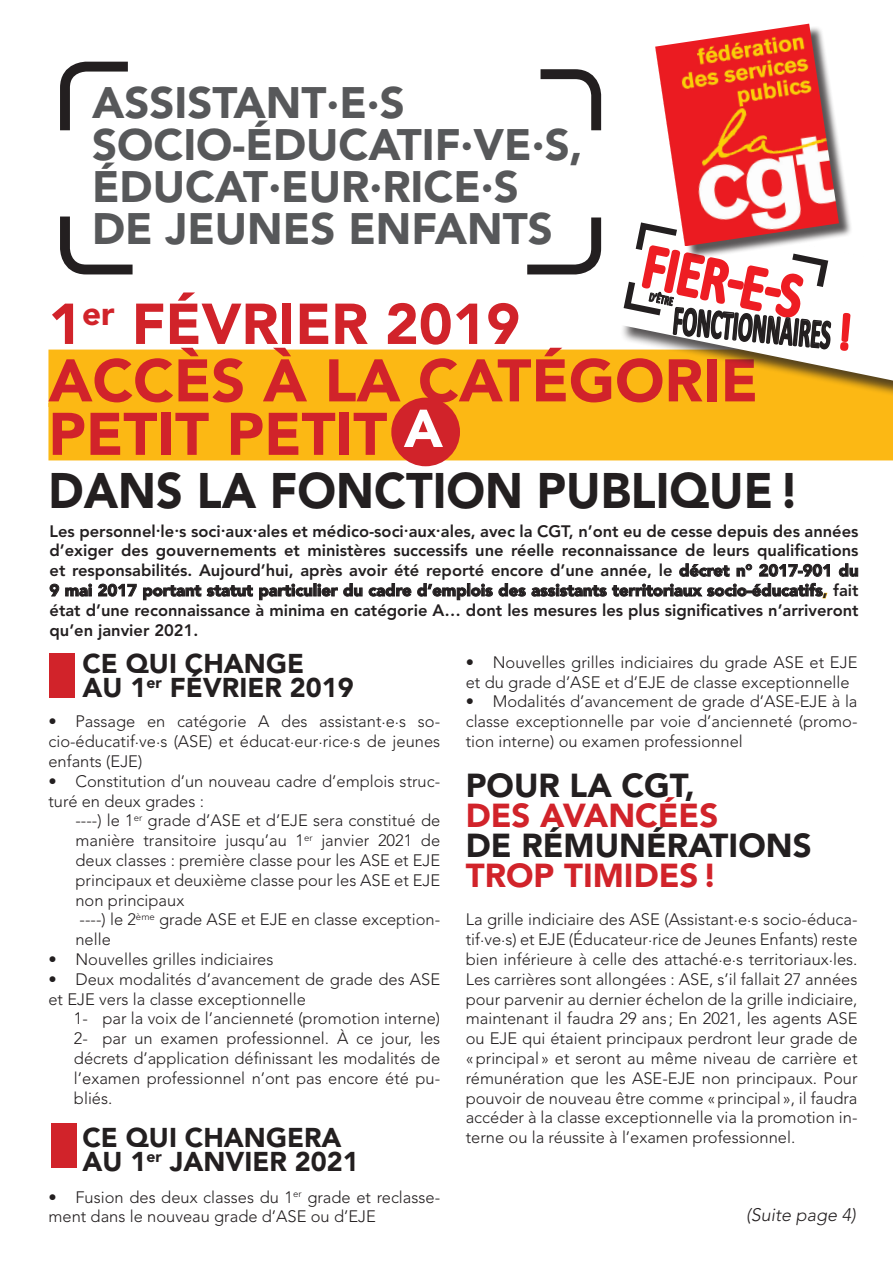
<style>
.page{position:relative;width:893px;height:1263px;background:#fff}
.page>*{position:absolute;margin:0;border:0;box-sizing:border-box;transform-origin:0 0}
.t1{font:900 59.4px/53.4px "Avenir LT Std";color:#d1232a}
.t2{font:900 57px "Avenir LT Std";color:#d1232a}
.t3{font:900 52.8px "Avenir LT Std";color:#fff}
.t4{font:900 49.5px "Avenir LT Std";color:#231f20;scale:.94 1}
.t5{font:900 43.65px/41.8px "Avenir LT Std";color:#57585a}
.t6{font:700 42px "Calibri";color:#231f20;scale:.5 1}
.t7{font:900 33px "Avenir LT Std";color:#231f20}
.t8{font:900 33px "Avenir LT Std";color:#d1232a}
.t9{font:900 27px/24px "Avenir LT Std";color:#231f20}
.t10{font:italic 300 18px "Avenir LT Std";color:#231f20}
.t11{font:300 16.5px/19.8px "Avenir LT Std";color:#231f20}
.t12{font:800 16.5px/19.8px "Avenir LT Std";color:#231f20;text-align:justify}
.t13{font:700 12.9px "Calibri";color:#231f20;scale:.64 1}
.s1{font-weight:900}
</style>
<div class="page">
<div style="left:48px;top:350px;width:845px;height:57px;background:#fcb814"></div>
<div style="left:48px;top:403px;width:845px;height:57px;background:#fcb814"></div>
<svg style="left:679px;top:563px;width:50px;height:14px"></svg>
<svg style="left:737px;top:564px;width:15px;height:12px"></svg>
<svg style="left:759px;top:564px;width:71px;height:13px"></svg>
<svg style="left:839px;top:563px;width:19px;height:14px"></svg>
<svg style="left:50px;top:584px;width:9px;height:12px"></svg>
<svg style="left:65px;top:584px;width:27px;height:12px"></svg>
<svg style="left:98px;top:584px;width:39px;height:12px"></svg>
<svg style="left:143px;top:585px;width:58px;height:15px"></svg>
<svg style="left:207px;top:585px;width:46px;height:11px"></svg>
<svg style="left:259px;top:583px;width:103px;height:17px"></svg>
<svg style="left:369px;top:583px;width:42px;height:13px"></svg>
<svg style="left:417px;top:583px;width:76px;height:17px"></svg>
<svg style="left:499px;top:583px;width:328px;height:15px"></svg>
<svg style="left:60px;top:61px;width:68px;height:70px"></svg>
<svg style="left:60px;top:216px;width:73px;height:59px"></svg>
<svg style="left:527px;top:217px;width:75px;height:58px"></svg>
<svg style="left:540px;top:69px;width:62px;height:62px"></svg>
<div style="left:49px;top:653px;width:25px;height:45px;background:#d1232a"></div>
<div style="left:51px;top:1123px;width:25px;height:45px;background:#d1232a"></div>
<div style="left:391px;top:398px;width:69px;height:68px;background:#d1232a;border-radius:50%"></div>
<div style="left:658px;top:26px;width:195px;height:234px;background:#231f20;opacity:.75"></div>
<img style="left:655px;top:24px;width:184px;height:186px">
<svg style="left:617px;top:210px;width:276px;height:167px"></svg>
<h3 class="t5" style="left:92px;top:82px;width:492px">ASSISTANT.E.S<br>SOCIO-ÉDUCATIF.VE.S,<br>ÉDUCAT.EUR.RICE.S<br>DE JEUNES ENFANTS</h3>
<p class="t13" style="left:651px;top:288px;width:39px;rotate:12deg">D’ÊTRE</p>
<h2 class="t2" style="left:48px;top:290px;width:473px">1<sup>er</sup> FÉVRIER 2019</h2>
<h1 class="t1" style="left:48px;top:354px;width:711px">ACCÈS À LA CATÉGORIE<br>PETIT PETIT A</h1>
<h3 class="t4" style="left:48px;top:461px;width:800px">DANS LA FONCTION PUBLIQUE!</h3>
<h3 class="t6" style="left:675px;top:294px;width:318px;rotate:5deg">FONCTIONNAIRES</h3>
<h3 class="t3" style="left:404px;top:397px;width:41px">A</h3>
<p class="t12" style="left:50px;top:521px;width:811px">Les personnel.le.s soci.aux.ales et médico-soci.aux.ales, avec la CGT, n’ont eu de cesse depuis des années d’exiger des gouvernements et ministères successifs une réelle reconnaissance de leurs qualifications et responsabilités. Aujourd’hui, après avoir été reporté encore d’une année, le <span class="s1">décret n° 2017-901 du 9 mai 2017 portant statut particulier du cadre d’emplois des assistants territoriaux socio-éducatifs,</span> fait état d’une reconnaissance à minima en catégorie A… dont les mesures les plus significatives n’arriveront qu’en janvier 2021.</p>
<h3 class="t9" style="left:82px;top:652px;width:273px">CE QUI CHANGE<br>AU 1<sup>er</sup> FÉVRIER 2019</h3>
<p class="t11" style="left:48px;top:712px;width:393px;text-align:justify">• Passage en catégorie A des assistant.e.s so&shy;cio-éducatif.ve.s (ASE) et éducat.eur.rice.s de jeunes enfants (EJE)</p>
<p class="t11" style="left:48px;top:771px;width:393px">• Constitution d’un nouveau cadre d’emplois struc&shy;turé en deux grades :</p>
<p class="t11" style="left:75px;top:811px;width:366px">----) le 1<sup>er</sup> grade d’ASE et d’EJE sera constitué de manière transitoire jusqu’au 1<sup>er</sup> janvier 2021 de deux classes : première classe pour les ASE et EJE principaux et deuxième classe pour les ASE et EJE non principaux<br>----) le 2<sup>ème</sup> grade ASE et EJE en classe exception&shy;nelle</p>
<p class="t11" style="left:48px;top:949px;width:226px">• Nouvelles grilles indiciaires</p>
<p class="t11" style="left:48px;top:969px;width:393px">• Deux modalités d’avancement de grade des ASE et EJE vers la classe exceptionnelle</p>
<p class="t11" style="left:74px;top:1009px;width:368px;text-align:justify">1- par la voix de l’ancienneté (promotion interne)<br>2- par un examen professionnel. À ce jour, les décrets d’application définissant les modalités de l’examen professionnel n’ont pas encore été pu&shy;bliés.</p>
<h3 class="t9" style="left:82px;top:1126px;width:278px">CE QUI CHANGERA<br>AU 1<sup>er</sup> JANVIER 2021</h3>
<p class="t11" style="left:48px;top:1187px;width:393px">• Fusion des deux classes du 1<sup>er</sup> grade et reclasse&shy;ment dans le nouveau grade d’ASE ou d’EJE</p>
<p class="t11" style="left:466px;top:652px;width:393px">• Nouvelles grilles indiciaires du grade ASE et EJE et du grade d’ASE et d’EJE de classe exceptionnelle</p>
<p class="t11" style="left:466px;top:692px;width:393px;text-align:justify">• Modalités d’avancement de grade d’ASE-EJE à la classe exceptionnelle par voie d’ancienneté (promo&shy;tion interne) ou examen professionnel</p>
<h3 class="t7" style="left:466px;top:765px;width:231px">POUR LA CGT,</h3>
<h3 class="t8" style="left:466px;top:795px;width:254px">DES AVANCÉES</h3>
<h3 class="t7" style="left:466px;top:825px;width:347px">DE RÉMUNÉRATIONS</h3>
<h3 class="t8" style="left:466px;top:855px;width:253px">TROP TIMIDES!</h3>
<p class="t11" style="left:466px;top:910px;width:393px;text-align:justify">La grille indiciaire des ASE (Assistant.e.s socio-éduca&shy;tif.ve.s) et EJE (Éducateur.rice de Jeunes Enfants) reste bien inférieure à celle des attaché.e.s territoriaux.les.<br>Les carrières sont allongées : ASE, s’il fallait 27 années pour parvenir au dernier échelon de la grille indiciaire, maintenant il faudra 29 ans ; En 2021, les agents ASE ou EJE qui étaient principaux perdront leur grade de «principal » et seront au même niveau de carrière et rémunération que les ASE-EJE non principaux. Pour pouvoir de nouveau être comme «principal », il faudra accéder à la classe exceptionnelle via la promotion in&shy;terne ou la réussite à l’examen professionnel.</p>
<p class="t10" style="left:746px;top:1204px;width:111px">(Suite page 4)</p>
</div>
